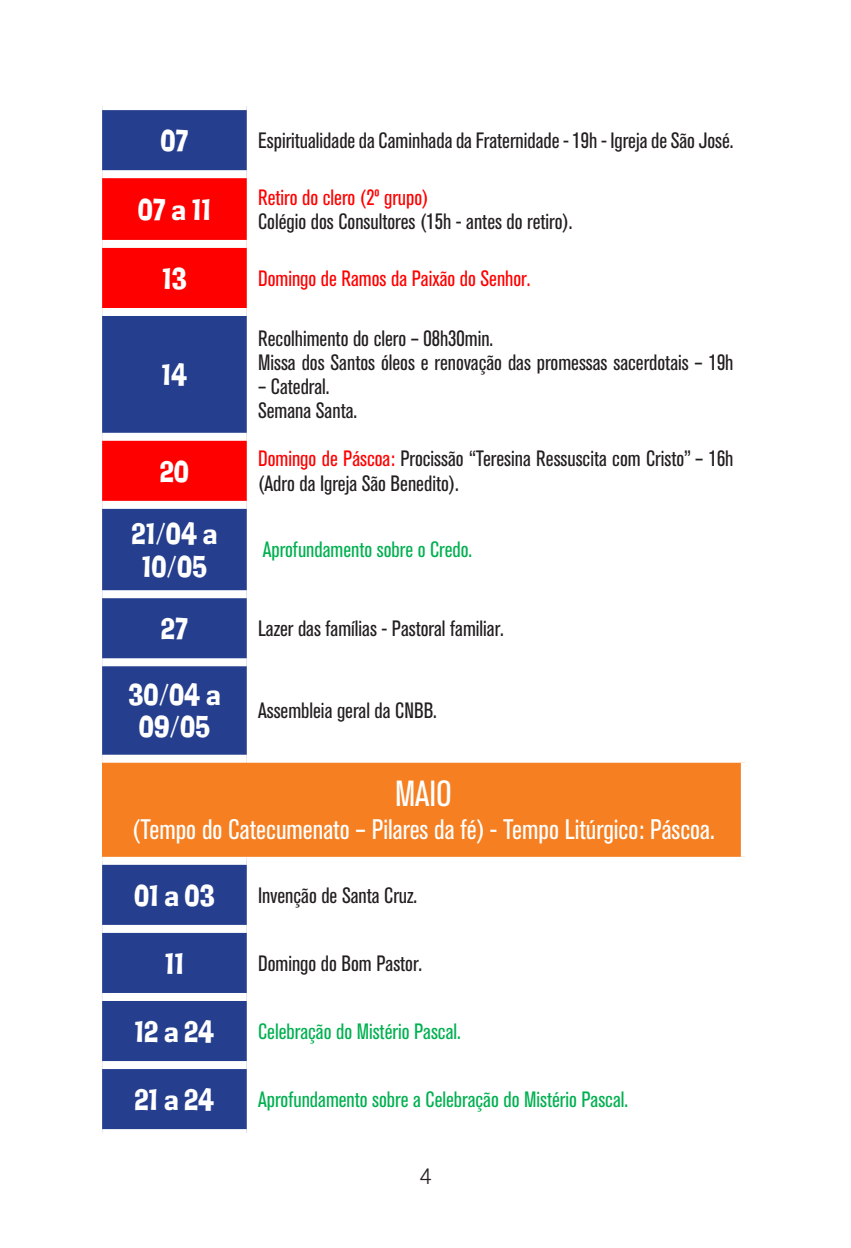
<style>
.page{position:relative;width:851px;height:1248px;background:#fff}
.page>*{position:absolute;margin:0;border:0;box-sizing:border-box;transform-origin:0 0}
.t1{font:condensed 36px "Akzidenz Grotesk BQ";color:#fff}
.t2{font:condensed 28px "Akzidenz Grotesk BQ";color:#fff}
.t3{font:28px/32px "Ad Lib Th";color:#fff;text-align:center}
.t4{font:condensed 22px/24.2px "Akzidenz Grotesk BQ";color:#231f20}
.t5{font:condensed 22px "Akzidenz Grotesk BQ";color:#00b050}
.t6{font:condensed 22px "Akzidenz Grotesk BQ";color:#f00}
.t7{font:300 22px "Akzidenz Grotesk BQ";color:#231f20}
.s1{color:#f00}
</style>
<div class="page">
<div style="left:102px;top:110px;width:145px;height:1018px;background:#253f8e"></div>
<svg style="left:102px;top:178px;width:145px;height:323px;background:#aa1a38"></svg>
<div style="left:102px;top:758px;width:642px;height:102px;background:#f57f21"></div>
<div style="left:102px;top:170px;width:145px;height:8px;background:#fff"></div>
<div style="left:102px;top:240px;width:145px;height:8px;background:#fff"></div>
<div style="left:102px;top:308px;width:145px;height:8px;background:#fff"></div>
<div style="left:102px;top:433px;width:145px;height:8px;background:#fff"></div>
<div style="left:102px;top:501px;width:145px;height:8px;background:#fff"></div>
<div style="left:102px;top:590px;width:145px;height:8px;background:#fff"></div>
<div style="left:102px;top:658px;width:145px;height:8px;background:#fff"></div>
<div style="left:102px;top:754px;width:145px;height:8px;background:#fff"></div>
<div style="left:247px;top:754px;width:501px;height:8px;background:#fff"></div>
<div style="left:740px;top:762px;width:8px;height:94px;background:#fff"></div>
<div style="left:102px;top:856px;width:145px;height:8px;background:#fff"></div>
<div style="left:247px;top:856px;width:501px;height:8px;background:#fff"></div>
<div style="left:102px;top:924px;width:145px;height:8px;background:#fff"></div>
<div style="left:102px;top:992px;width:145px;height:8px;background:#fff"></div>
<div style="left:102px;top:1060px;width:145px;height:8px;background:#fff"></div>
<svg style="left:102px;top:1128px;width:145px;height:5px"></svg>
<p class="t3" style="left:160px;top:128px;width:30px">07</p>
<p class="t4" style="left:258px;top:128px;width:477px">Espiritualidade da Caminhada da Fraternidade - 19h - Igreja de São José.</p>
<p class="t3" style="left:138px;top:196px;width:75px">07 a 11</p>
<p class="t6" style="left:258px;top:185px;width:172px">Retiro do clero (2º grupo)</p>
<p class="t4" style="left:258px;top:209px;width:316px">Colégio dos Consultores (15h - antes do retiro).</p>
<p class="t3" style="left:162px;top:265px;width:26px">13</p>
<p class="t6" style="left:258px;top:266px;width:274px">Domingo de Ramos da Paixão do Senhor.</p>
<p class="t3" style="left:161px;top:362px;width:27px">14</p>
<p class="t4" style="left:258px;top:326px;width:477px">Recolhimento do clero – 08h30min.<br>Missa dos Santos óleos e renovação das promessas sacerdotais – 19h</p>
<p class="t4" style="left:258px;top:375px;width:100px">– Catedral.<br>Semana Santa.</p>
<p class="t3" style="left:160px;top:458px;width:31px">20</p>
<p class="t4" style="left:258px;top:447px;width:477px"><span class="s1">Domingo de Páscoa:</span> Procissão “Teresina Ressuscita com Cristo” – 16h (Adro da Igreja São Benedito).</p>
<p class="t3" style="left:132px;top:521px;width:87px">21/04 a<br>10/05</p>
<p class="t5" style="left:263px;top:537px;width:211px">Aprofundamento sobre o Credo.</p>
<p class="t3" style="left:161px;top:615px;width:29px">27</p>
<p class="t4" style="left:258px;top:616px;width:247px">Lazer das famílias - Pastoral familiar.</p>
<p class="t3" style="left:128px;top:682px;width:93px">30/04 a<br>09/05</p>
<p class="t4" style="left:258px;top:699px;width:180px">Assembleia geral da CNBB.</p>
<h1 class="t1" style="left:395px;top:773px;width:58px">MAIO</h1>
<p class="t2" style="left:132px;top:813px;width:584px">(Tempo do Catecumenato – Pilares da fé) - Tempo Litúrgico: Páscoa.</p>
<p class="t3" style="left:134px;top:882px;width:82px">01 a 03</p>
<p class="t4" style="left:258px;top:883px;width:161px">Invenção de Santa Cruz.</p>
<p class="t3" style="left:165px;top:950px;width:21px">11</p>
<p class="t4" style="left:258px;top:951px;width:166px">Domingo do Bom Pastor.</p>
<p class="t3" style="left:134px;top:1018px;width:81px">12 a 24</p>
<p class="t5" style="left:258px;top:1018px;width:204px">Celebração do Mistério Pascal.</p>
<p class="t3" style="left:134px;top:1086px;width:81px">21 a 24</p>
<p class="t5" style="left:258px;top:1086px;width:371px">Aprofundamento sobre a Celebração do Mistério Pascal.</p>
<p class="t7" style="left:419px;top:1164px;width:14px">4</p>
</div>
